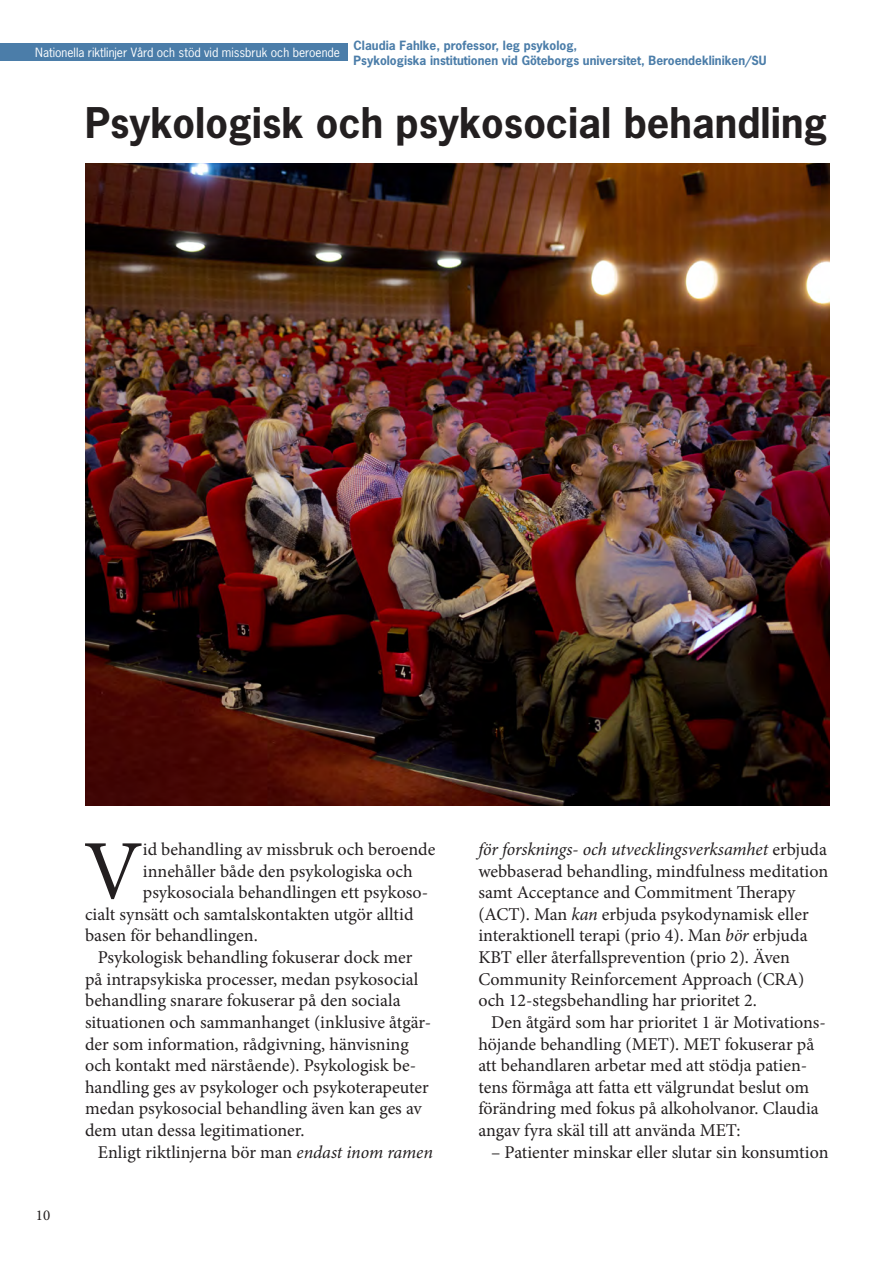
<style>
.page{position:relative;width:893px;height:1263px;background:#fff}
.page>*{position:absolute;margin:0;border:0;box-sizing:border-box;transform-origin:0 0}
.t1{font:84.45px "Minion Pro";color:#231f20}
.t2{font:700 39.75px "News Gothic";color:#231f20}
.t3{font:18px/21.6px "Minion Pro";color:#231f20}
.t4{font:15px "Minion Pro";color:#231f20}
.t5{font:700 12px/14.4px "News Gothic";color:#4b7da9}
.t6{font:12px "News Gothic";color:#fff}
.s1{font-style:italic}
</style>
<div class="page">
<div style="left:0;top:43px;width:348px;height:18px;background:#4b7da9"></div>
<img style="left:85px;top:164px;width:744px;height:642px">
<p class="t6" style="left:35px;top:44px;width:306px">Nationella riktlinjer Vård och stöd vid missbruk och beroende</p>
<p class="t5" style="left:354px;top:38px;width:415px">Claudia Fahlke, professor, leg psykolog,<br>Psykologiska institutionen vid Göteborgs universitet, Beroendekliniken/SU</p>
<p class="t2" style="left:85px;top:97px;width:744px">Psykologisk och psykosocial behandling</p>
<p class="t4" style="left:36px;top:1205px;width:16px">10</p>
<p class="t1" style="left:84px;top:815px;width:61px">V</p>
<p class="t3" style="left:143px;top:839px;width:294px">id behandling av missbruk och beroende</p>
<p class="t3" style="left:143px;top:860px;width:271px">innehåller både den psykologiska och</p>
<p class="t3" style="left:143px;top:882px;width:287px">psykosociala behandlingen ett psykoso-</p>
<p class="t3" style="left:85px;top:903px;width:330px">cialt synsätt och samtalskontakten utgör alltid</p>
<p class="t3" style="left:85px;top:925px;width:174px">basen för behandlingen.</p>
<p class="t3" style="left:85px;top:947px;width:348px;text-indent:13px">Psykologisk behandling fokuserar dock mer på intrapsykiska processer, medan psykosocial behandling snarare fokuserar på den sociala situationen och sammanhanget (inklusive åtgär&shy;der som information, rådgivning, hänvisning och kontakt med närstående). Psykologisk be&shy;handling ges av psykologer och psykoterapeuter medan psykosocial behandling även kan ges av dem utan dessa legitimationer.</p>
<p class="t3" style="left:98px;top:1141px;width:337px">Enligt riktlinjerna bör man <span class="s1">endast inom ramen</span></p>
<p class="t3" style="left:478px;top:839px;width:351px"><span class="s1">för forsknings- och utvecklingsverksamhet</span> erbjuda webbaserad behandling, mindfulness meditation samt Acceptance and Commitment Therapy (ACT). Man <span class="s1">kan</span> erbjuda psykodynamisk eller interaktionell terapi (prio 4). Man <span class="s1">bör</span> erbjuda KBT eller återfallsprevention (prio 2). Även Community Reinforcement Approach (CRA) och 12-stegsbehandling har prioritet 2.</p>
<p class="t3" style="left:478px;top:1011px;width:349px;text-indent:13px">Den åtgärd som har prioritet 1 är Motivations&shy;höjande behandling (MET). MET fokuserar på att behandlaren arbetar med att stödja patien&shy;tens förmåga att fatta ett välgrundat beslut om förändring med fokus på alkoholvanor. Claudia angav fyra skäl till att använda MET:</p>
<p class="t3" style="left:491px;top:1141px;width:339px">– Patienter minskar eller slutar sin konsumtion</p>
</div>
